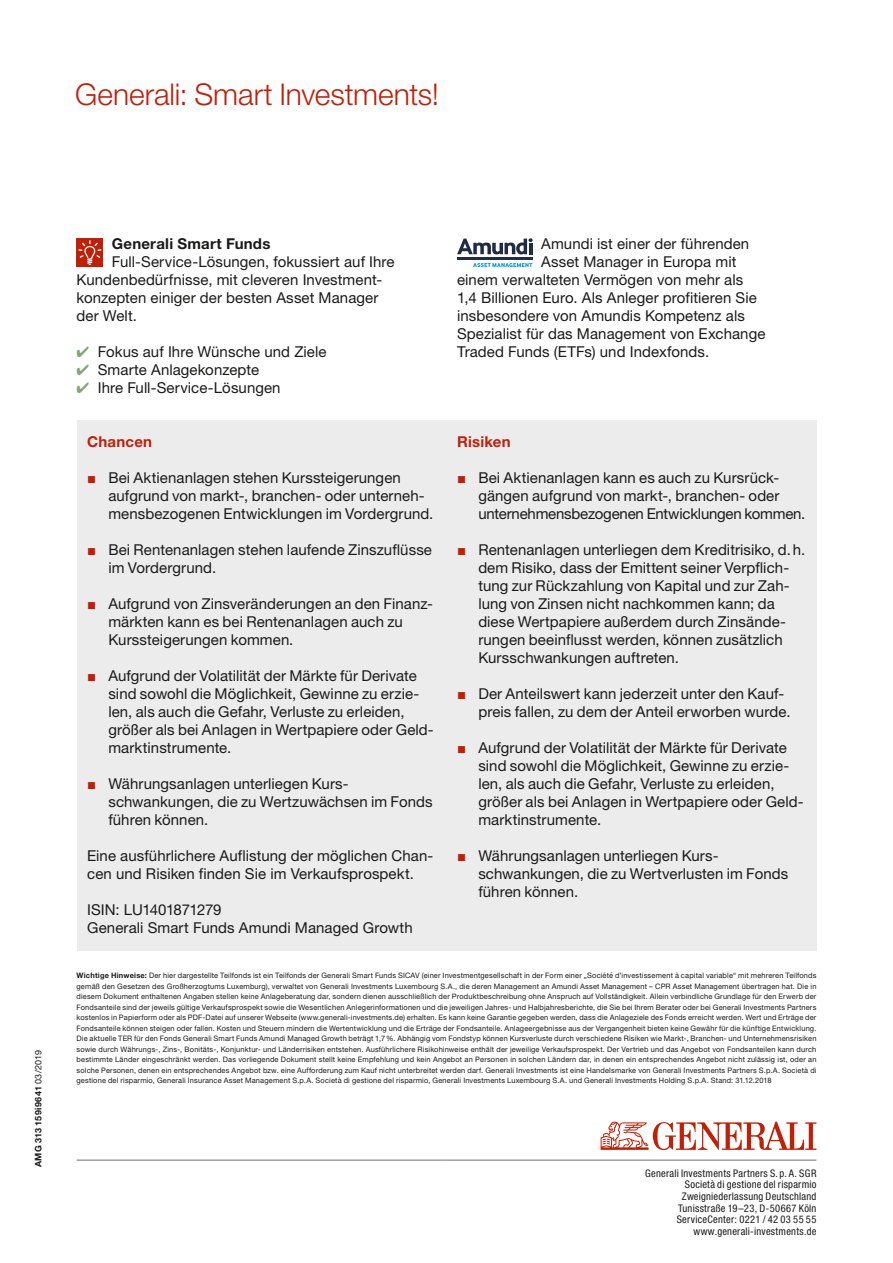
<style>
.page{position:relative;width:893px;height:1263px;background:#fff}
.page>*{position:absolute;margin:0;border:0;box-sizing:border-box;transform-origin:0 0}
.t1{font:300 30px "Helvetica Neue LT";letter-spacing:-.005em;color:#c11f08}
.t2{font:15px/18px "Helvetica Neue LT";letter-spacing:.005em;color:#1a1a18}
.t3{font:700 15px "Helvetica Neue LT";letter-spacing:.015em;color:#1a1a18}
.t4{font:700 15px "Helvetica Neue LT";letter-spacing:.015em;color:#c11f08}
.t5{font:condensed 10.5px/11.6px "Helvetica Neue LT";letter-spacing:.025em;color:#1a1a18;text-align:right}
.t6{font:700 9px "Helvetica Neue LT";letter-spacing:.045em;color:#1a1a18}
.t7{font:7.5px/10.5px "Helvetica Neue LT";letter-spacing:.02em;color:#1a1a18;text-align:justify}
.s1{font-weight:400}
.s2{color:#84a379}
.s3{font-family:"Arial";color:#c11f08}
.s4{font-weight:700}
</style>
<div class="page">
<div style="left:77px;top:238px;width:26px;height:29px;background:#c11f08"></div>
<svg style="left:78px;top:240px;width:23px;height:25px"></svg>
<hr style="left:457px;top:257px;width:75px;height:3px;background:#212b45">
<svg style="left:457px;top:238px;width:76px;height:17px"></svg>
<svg style="left:473px;top:263px;width:59px;height:4px"></svg>
<div style="left:77px;top:421px;width:739px;height:530px;background:#ececed"></div>
<hr style="left:77px;top:1160px;width:365px;height:1px;background:#6f6f6e">
<hr style="left:442px;top:1160px;width:374px;height:1px;background:#6f6f6e">
<svg style="left:601px;top:1121px;width:215px;height:29px"></svg>
<h1 class="t1" style="left:75px;top:76px;width:365px">Generali: Smart Investments!</h1>
<p class="t6" style="left:33px;top:1167px;width:119px;rotate:-90deg">AMG 313 159i9641 <span class="s1">03/2019</span></p>
<h2 class="t3" style="left:112px;top:234px;width:160px">Generali Smart Funds</h2>
<h2 class="t2" style="left:77px;top:252px;width:320px;text-indent:35px">Full-Service-Lösungen, fokussiert auf Ihre Kundenbedürfnisse, mit cleveren Investment&shy;konzepten einiger der besten Asset Manager der Welt.</h2>
<h2 class="t2" style="left:77px;top:342px;width:251px"><span class="s2">✔</span> Fokus auf Ihre Wünsche und Ziele</h2>
<h2 class="t2" style="left:77px;top:360px;width:184px"><span class="s2">✔</span> Smarte Anlagekonzepte</h2>
<h2 class="t2" style="left:77px;top:378px;width:206px"><span class="s2">✔</span> Ihre Full-Service-Lösungen</h2>
<h2 class="t4" style="left:87px;top:432px;width:66px">Chancen</h2>
<h2 class="t2" style="left:108px;top:468px;width:327px;text-indent:-21px"><span class="s3">■</span> Bei Aktienanlagen stehen Kurssteigerungen aufgrund von markt-, branchen- oder unterneh&shy;mensbezogenen Entwicklungen im Vordergrund.</h2>
<h2 class="t2" style="left:108px;top:540px;width:325px;text-indent:-21px"><span class="s3">■</span> Bei Rentenanlagen stehen laufende Zinszuflüsse im Vordergrund.</h2>
<h2 class="t2" style="left:108px;top:594px;width:326px;text-indent:-21px"><span class="s3">■</span> Aufgrund von Zinsveränderungen an den Finanz&shy;märkten kann es bei Rentenanlagen auch zu<br>Kurssteigerungen kommen.</h2>
<h2 class="t2" style="left:108px;top:666px;width:327px;text-indent:-21px"><span class="s3">■</span> Aufgrund der Volatilität der Märkte für Derivate sind sowohl die Möglichkeit, Gewinne zu erzie&shy;len, als auch die Gefahr, Verluste zu erleiden, größer als bei Anlagen in Wertpapiere oder Geld&shy;marktinstrumente.</h2>
<h2 class="t2" style="left:108px;top:774px;width:326px;text-indent:-21px"><span class="s3">■</span> Währungsanlagen unterliegen Kurs&shy;schwankungen, die zu Wertzuwächsen im Fonds führen können.</h2>
<h2 class="t2" style="left:87px;top:846px;width:348px">Eine ausführlichere Auflistung der möglichen Chan&shy;cen und Risiken finden Sie im Verkaufsprospekt.</h2>
<h2 class="t2" style="left:87px;top:900px;width:327px">ISIN: LU1401871279<br>Generali Smart Funds Amundi Managed Growth</h2>
<h2 class="t2" style="left:541px;top:234px;width:210px">Amundi ist einer der führenden</h2>
<h2 class="t2" style="left:541px;top:252px;width:197px">Asset Manager in Europa mit</h2>
<h2 class="t2" style="left:457px;top:270px;width:288px">einem verwalteten Vermögen von mehr als</h2>
<h2 class="t2" style="left:457px;top:288px;width:301px">1,4 Billionen Euro. Als Anleger profitieren Sie</h2>
<h2 class="t2" style="left:457px;top:306px;width:289px">insbesondere von Amundis Kompetenz als</h2>
<h2 class="t2" style="left:457px;top:324px;width:310px">Spezialist für das Management von Exchange</h2>
<h2 class="t2" style="left:457px;top:342px;width:254px">Traded Funds (ETFs) und Indexfonds.</h2>
<h2 class="t4" style="left:457px;top:432px;width:55px">Risiken</h2>
<h2 class="t2" style="left:478px;top:468px;width:329px;text-indent:-21px"><span class="s3">■</span> Bei Aktienanlagen kann es auch zu Kursrück&shy;gängen aufgrund von markt-, branchen- oder unternehmensbezogenen Entwicklungen kommen.</h2>
<p class="t2" style="left:478px;top:540px;width:328px;text-indent:-21px"><span class="s3">■</span> Rentenanlagen unterliegen dem Kreditrisiko, d.h. dem Risiko, dass der Emittent seiner Verpflich&shy;tung zur Rückzahlung von Kapital und zur Zah&shy;lung von Zinsen nicht nachkommen kann; da diese Wertpapiere außerdem durch Zinsände&shy;rungen beeinflusst werden, können zusätzlich Kursschwankungen auftreten.</p>
<h2 class="t2" style="left:478px;top:684px;width:314px;text-indent:-21px"><span class="s3">■</span> Der Anteilswert kann jederzeit unter den Kauf&shy;preis fallen, zu dem der Anteil erworben wurde.</h2>
<h2 class="t2" style="left:478px;top:738px;width:327px;text-indent:-21px"><span class="s3">■</span> Aufgrund der Volatilität der Märkte für Derivate sind sowohl die Möglichkeit, Gewinne zu erzie&shy;len, als auch die Gefahr, Verluste zu erleiden, größer als bei Anlagen in Wertpapiere oder Geld&shy;marktinstrumente.</h2>
<h2 class="t2" style="left:478px;top:846px;width:311px;text-indent:-21px"><span class="s3">■</span> Währungsanlagen unterliegen Kurs&shy;schwankungen, die zu Wertverlusten im Fonds führen können.</h2>
<p class="t7" style="left:77px;top:970px;width:741px"><span class="s4">Wichtige Hinweise:</span> Der hier dargestellte Teilfonds ist ein Teilfonds der Generali Smart Funds SICAV (einer Investmentgesellschaft in der Form einer „Société d’investissement à capital variable“ mit mehreren Teilfonds gemäß den Gesetzen des Großherzogtums Luxemburg), verwaltet von Generali Investments Luxembourg S.A., die deren Management an Amundi Asset Management – CPR Asset Management übertragen hat. Die in diesem Dokument enthaltenen Angaben stellen keine Anlageberatung dar, sondern dienen ausschließlich der Produktbeschreibung ohne Anspruch auf Vollständigkeit. Allein verbindliche Grundlage für den Erwerb der Fondsanteile sind der jeweils gültige Verkaufsprospekt sowie die Wesentlichen Anlegerinformationen und die jeweiligen Jahres- und Halbjahresberichte, die Sie bei Ihrem Berater oder bei Generali Investments Partners kostenlos in Papierform oder als PDF-Datei auf unserer Webseite (www.generali-investments.de) erhalten. Es kann keine Garantie gegeben werden, dass die Anlageziele des Fonds erreicht werden. Wert und Erträge der Fondsanteile können steigen oder fallen. Kosten und Steuern mindern die Wertentwicklung und die Erträge der Fondsanteile. Anlageergebnisse aus der Vergangenheit bieten keine Gewähr für die künftige Entwicklung.<br>Die aktuelle TER für den Fonds Generali Smart Funds Amundi Managed Growth beträgt 1,7%. Abhängig vom Fondstyp können Kursverluste durch verschiedene Risiken wie Markt-, Branchen- und Unternehmensrisiken sowie durch Währungs-, Zins-, Bonitäts-, Konjunktur- und Länderrisiken entstehen. Ausführlichere Risikohinweise enthält der jeweilige Verkaufsprospekt. Der Vertrieb und das Angebot von Fondsanteilen kann durch bestimmte Länder eingeschränkt werden. Das vorliegende Dokument stellt keine Empfehlung und kein Angebot an Personen in solchen Ländern dar, in denen ein entsprechendes Angebot nicht zulässig ist, oder an solche Personen, denen ein entsprechendes Angebot bzw. eine Aufforderung zum Kauf nicht unterbreitet werden darf. Generali Investments ist eine Handelsmarke von Generali Investments Partners S.p.A. Società di gestione del risparmio, Generali Insurance Asset Management S.p.A. Società di gestione del risparmio, Generali Investments Luxembourg S.A. und Generali Investments Holding S.p.A. Stand: 31.12.2018</p>
<h3 class="t5" style="left:645px;top:1167px;width:173px">Generali Investments Partners S. p. A. SGR Società di gestione del risparmio Zweigniederlassung Deutschland Tunisstraße 19–23, D-50667 Köln ServiceCenter: 0221 / 42 03 55 55 www.generali-investments.de</h3>
</div>
